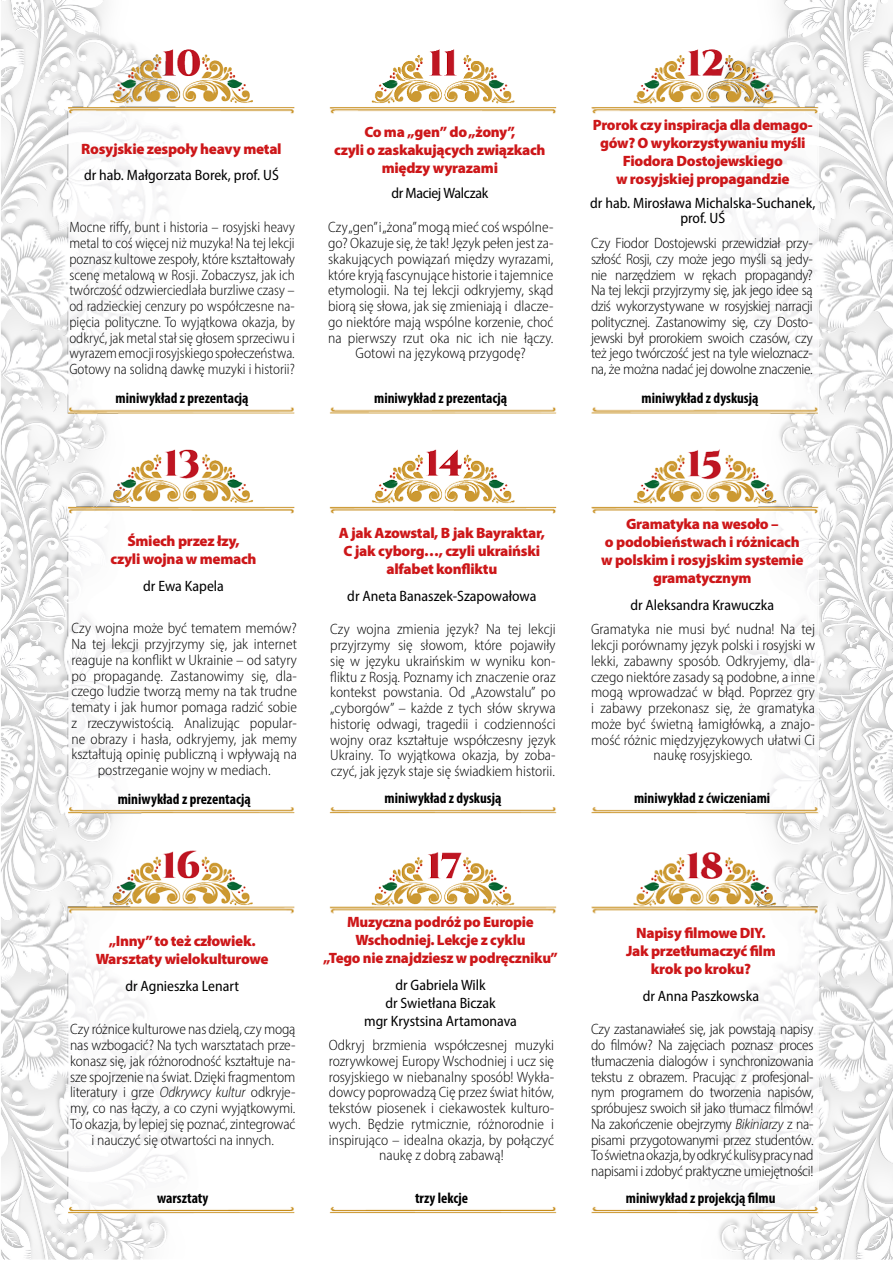
<style>
.page{position:relative;width:893px;height:1263px;background:#fff}
.page>*{position:absolute;margin:0;border:0;box-sizing:border-box;transform-origin:0 0}
.t1{font:300 semi-condensed 15px/15.8px "Myriad Pro";color:#000;text-align:center}
.t2{font:900 15px/18px "Myriad Pro";letter-spacing:-.02em;color:#cd1719;text-align:center}
.t3{font:300 semi-condensed 15px/15.8px "Myriad Pro";color:#000;text-align:justify;scale:.96 1}
.t4{font:semi-condensed 15px/18px "Myriad Pro";color:#000;text-align:center}
.t5{font:700 condensed 15px "Myriad Pro";color:#000}
.t6{font:semi-condensed 15px "Myriad Pro";letter-spacing:-.025em;color:#000}
.s1{font-style:italic}
</style>
<div class="page">
<img style="left:1px;top:0;width:892px;height:1260px">
<p class="t2" style="left:81px;top:139px;width:202px">Rosyjskie zespoły heavy metal</p>
<p class="t4" style="left:84px;top:166px;width:196px">dr hab. Małgorzata Borek, prof. UŚ</p>
<p class="t3" style="left:69px;top:219px;width:236px">Mocne riffy, bunt i historia – rosyjski heavy metal to coś więcej niż muzyka! Na tej lekcji poznasz kultowe zespoły, które kształtowały scenę metalową w Rosji. Zobaczysz, jak ich twórczość odzwierciedlała burzliwe czasy – od radzieckiej cenzury po współczesne na&shy;pięcia polityczne. To wyjątkowa okazja, by odkryć, jak metal stał się głosem sprzeciwu i wyrazem emocji rosyjskiego społeczeństwa.<br>Gotowy na solidną dawkę muzyki i historii?</p>
<p class="t5" style="left:116px;top:389px;width:135px">miniwykład z prezentacją</p>
<p class="t2" style="left:334px;top:122px;width:213px">Co ma „gen” do „żony”,<br>czyli o zaskakujących związkach między wyrazami</p>
<p class="t6" style="left:392px;top:184px;width:98px">dr Maciej Walczak</p>
<p class="t1" style="left:328px;top:219px;width:227px">Czy „gen” i „żona” mogą mieć coś wspólne&shy;go? Okazuje się, że tak! Język pełen jest za&shy;skakujących powiązań między wyrazami, które kryją fascynujące historie i tajemnice etymologii. Na tej lekcji odkryjemy, skąd biorą się słowa, jak się zmieniają i dlacze&shy;go niektóre mają wspólne korzenie, choć na pierwszy rzut oka nic ich nie łączy.<br>Gotowi na językową przygodę?</p>
<p class="t2" style="left:593px;top:115px;width:222px">Prorok czy inspiracja dla demago&shy;gów? O wykorzystywaniu myśli<br>Fiodora Dostojewskiego<br>w rosyjskiej propagandzie</p>
<p class="t4" style="left:590px;top:195px;width:227px;line-height:15px">dr hab. Mirosława Michalska-Suchanek, prof. UŚ</p>
<p class="t1" style="left:591px;top:235px;width:223px;text-align:justify">Czy Fiodor Dostojewski przewidział przy&shy;szłość Rosji, czy może jego myśli są jedy&shy;nie narzędziem w rękach propagandy?<br>Na tej lekcji przyjrzymy się, jak jego idee są dziś wykorzystywane w rosyjskiej narracji politycznej. Zastanowimy się, czy Dosto&shy;jewski był prorokiem swoich czasów, czy też jego twórczość jest na tyle wieloznacz&shy;na, że można nadać jej dowolne znaczenie.</p>
<p class="t5" style="left:374px;top:389px;width:135px">miniwykład z prezentacją</p>
<p class="t5" style="left:642px;top:389px;width:118px">miniwykład z dyskusją</p>
<p class="t2" style="left:111px;top:532px;width:147px">Śmiech przez łzy,<br>czyli wojna w memach</p>
<p class="t4" style="left:143px;top:577px;width:82px">dr Ewa Kapela</p>
<p class="t1" style="left:72px;top:620px;width:227px">Czy wojna może być tematem memów?<br>Na tej lekcji przyjrzymy się, jak internet reaguje na konflikt w Ukrainie – od satyry po propagandę. Zastanowimy się, dla&shy;czego ludzie tworzą memy na tak trudne tematy i jak humor pomaga radzić sobie z rzeczywistością. Analizując popular&shy;ne obrazy i hasła, odkryjemy, jak memy kształtują opinię publiczną i wpływają na postrzeganie wojny w mediach.</p>
<p class="t5" style="left:118px;top:789px;width:135px">miniwykład z prezentacją</p>
<p class="t2" style="left:339px;top:524px;width:208px">A jak Azowstal, B jak Bayraktar,<br>C jak cyborg…, czyli ukraiński alfabet konfliktu</p>
<p class="t4" style="left:347px;top:586px;width:191px">dr Aneta Banaszek-Szapowałowa</p>
<p class="t1" style="left:330px;top:621px;width:227px;text-align:justify">Czy wojna zmienia język? Na tej lekcji przyjrzymy się słowom, które pojawiły się w języku ukraińskim w wyniku kon&shy;fliktu z Rosją. Poznamy ich znaczenie oraz kontekst powstania. Od „Azowstalu” po „cyborgów” – każde z tych słów skrywa historię odwagi, tragedii i codzienności wojny oraz kształtuje współczesny język Ukrainy. To wyjątkowa okazja, by zoba&shy;czyć, jak język staje się świadkiem historii.</p>
<p class="t5" style="left:385px;top:789px;width:118px">miniwykład z dyskusją</p>
<p class="t2" style="left:601px;top:515px;width:204px">Gramatyka na wesoło –<br>o podobieństwach i różnicach w polskim i rosyjskim systemie gramatycznym</p>
<p class="t4" style="left:630px;top:595px;width:145px">dr Aleksandra Krawuczka</p>
<p class="t1" style="left:591px;top:621px;width:225px">Gramatyka nie musi być nudna! Na tej lekcji porównamy język polski i rosyjski w lekki, zabawny sposób. Odkryjemy, dla&shy;czego niektóre zasady są podobne, a inne mogą wprowadzać w błąd. Poprzez gry i zabawy przekonasz się, że gramatyka może być świetną łamigłówką, a znajo&shy;mość różnic międzyjęzykowych ułatwi Ci naukę rosyjskiego.</p>
<p class="t5" style="left:634px;top:789px;width:138px">miniwykład z ćwiczeniami</p>
<p class="t2" style="left:96px;top:932px;width:174px">„Inny” to też człowiek.<br>Warsztaty wielokulturowe</p>
<p class="t4" style="left:125px;top:977px;width:115px">dr Agnieszka Lenart</p>
<p class="t1" style="left:70px;top:1021px;width:227px">Czy różnice kulturowe nas dzielą, czy mogą nas wzbogacić? Na tych warsztatach prze&shy;konasz się, jak różnorodność kształtuje na&shy;sze spojrzenie na świat. Dzięki fragmentom literatury i grze <span class="s1">Odkrywcy kultur</span> odkryje&shy;my, co nas łączy, a co czyni wyjątkowymi.<br>To okazja, by lepiej się poznać, zintegrować i nauczyć się otwartości na innych.</p>
<p class="t5" style="left:157px;top:1189px;width:53px">warsztaty</p>
<p class="t2" style="left:323px;top:912px;width:236px">Muzyczna podróż po Europie<br>Wschodniej. Lekcje z cyklu<br>„Tego nie znajdziesz w podręczniku”</p>
<p class="t4" style="left:364px;top:975px;width:154px">dr Gabriela Wilk<br>dr Swietłana Biczak<br>mgr Krystsina Artamonava</p>
<p class="t1" style="left:329px;top:1037px;width:227px">Odkryj brzmienia współczesnej muzyki rozrywkowej Europy Wschodniej i ucz się rosyjskiego w niebanalny sposób! Wykła&shy;dowcy poprowadzą Cię przez świat hitów, tekstów piosenek i ciekawostek kulturo&shy;wych. Będzie rytmicznie, różnorodnie i inspirująco – idealna okazja, by połączyć naukę z dobrą zabawą!</p>
<p class="t5" style="left:415px;top:1188px;width:55px">trzy lekcje</p>
<p class="t2" style="left:626px;top:924px;width:151px">Napisy filmowe DIY.<br>Jak przetłumaczyć film krok po kroku?</p>
<p class="t4" style="left:643px;top:987px;width:118px">dr Anna Paszkowska</p>
<p class="t1" style="left:591px;top:1021px;width:224px;text-align:justify">Czy zastanawiałeś się, jak powstają napisy do filmów? Na zajęciach poznasz proces tłumaczenia dialogów i synchronizowania tekstu z obrazem. Pracując z profesjonal&shy;nym programem do tworzenia napisów, spróbujesz swoich sił jako tłumacz filmów!<br>Na zakończenie obejrzymy <span class="s1">Bikiniarzy</span> z na&shy;pisami przygotowanymi przez studentów.<br>To świetna okazja, by odkryć kulisy pracy nad napisami i zdobyć praktyczne umiejętności!</p>
<p class="t5" style="left:626px;top:1188px;width:151px">miniwykład z projekcją filmu</p>
</div>
